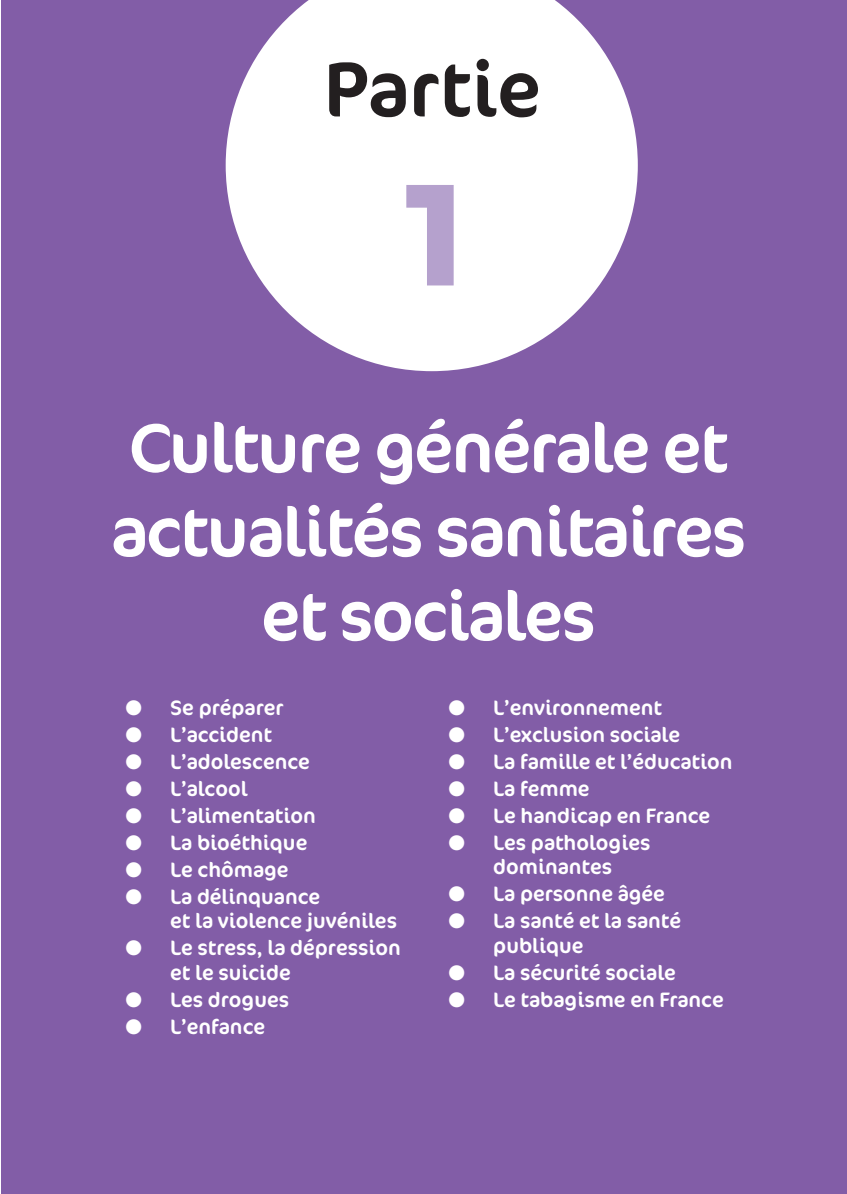
<style>
.page{position:relative;width:847px;height:1194px;background:#fff}
.page>*{position:absolute;margin:0;border:0;box-sizing:border-box;transform-origin:0 0}
.t1{font:192.5px "Neutra Text Bold SC";color:#b5a1cd}
.t2{font:78.4px "Cocon OT";color:#231f20}
.t3{font:70px/84px "Cocon OT";letter-spacing:-.025em;color:#fff;text-align:center}
.t4{font:21px/24.5px "Cocon OT";color:#fff}
</style>
<div class="page">
<div style="left:1px;top:0;width:845px;height:1193px;background:#825da7"></div>
<svg style="left:225px;top:0;width:412px;height:371px;fill:#fff"></svg>
<h2 class="t2" style="left:324px;top:43px;width:218px">Partie</h2>
<h1 class="t1" style="left:399px;top:100px;width:68px">1</h1>
<h3 class="t3" style="left:111px;top:407px;width:636px">Culture générale et actualités sanitaires et sociales</h3>
<p class="t4" style="left:125px;top:695px;width:159px">● Se préparer</p>
<p class="t4" style="left:125px;top:722px;width:148px">● L’accident</p>
<p class="t4" style="left:125px;top:749px;width:186px">● L’adolescence</p>
<p class="t4" style="left:125px;top:776px;width:123px">● L’alcool</p>
<p class="t4" style="left:125px;top:803px;width:192px">● L’alimentation</p>
<p class="t4" style="left:125px;top:830px;width:183px">● La bioéthique</p>
<p class="t4" style="left:125px;top:857px;width:164px">● Le chômage</p>
<p class="t4" style="left:170px;top:884px;width:228px;text-indent:-45px">● La délinquance<br>et la violence juvéniles</p>
<p class="t4" style="left:170px;top:936px;width:232px;text-indent:-45px">● Le stress, la dépression et le suicide</p>
<p class="t4" style="left:125px;top:987px;width:165px">● Les drogues</p>
<p class="t4" style="left:125px;top:1014px;width:141px">● L’enfance</p>
<p class="t4" style="left:448px;top:695px;width:215px">● L’environnement</p>
<p class="t4" style="left:448px;top:722px;width:233px">● L’exclusion sociale</p>
<p class="t4" style="left:448px;top:749px;width:285px">● La famille et l’éducation</p>
<p class="t4" style="left:448px;top:776px;width:142px">● La femme</p>
<p class="t4" style="left:448px;top:803px;width:263px">● Le handicap en France</p>
<p class="t4" style="left:448px;top:830px;width:203px;text-align:center">● Les pathologies dominantes</p>
<p class="t4" style="left:448px;top:882px;width:218px">● La personne âgée</p>
<p class="t4" style="left:493px;top:909px;width:189px;text-indent:-45px">● La santé et la santé publique</p>
<p class="t4" style="left:448px;top:960px;width:229px">● La sécurité sociale</p>
<p class="t4" style="left:448px;top:987px;width:276px">● Le tabagisme en France</p>
</div>
